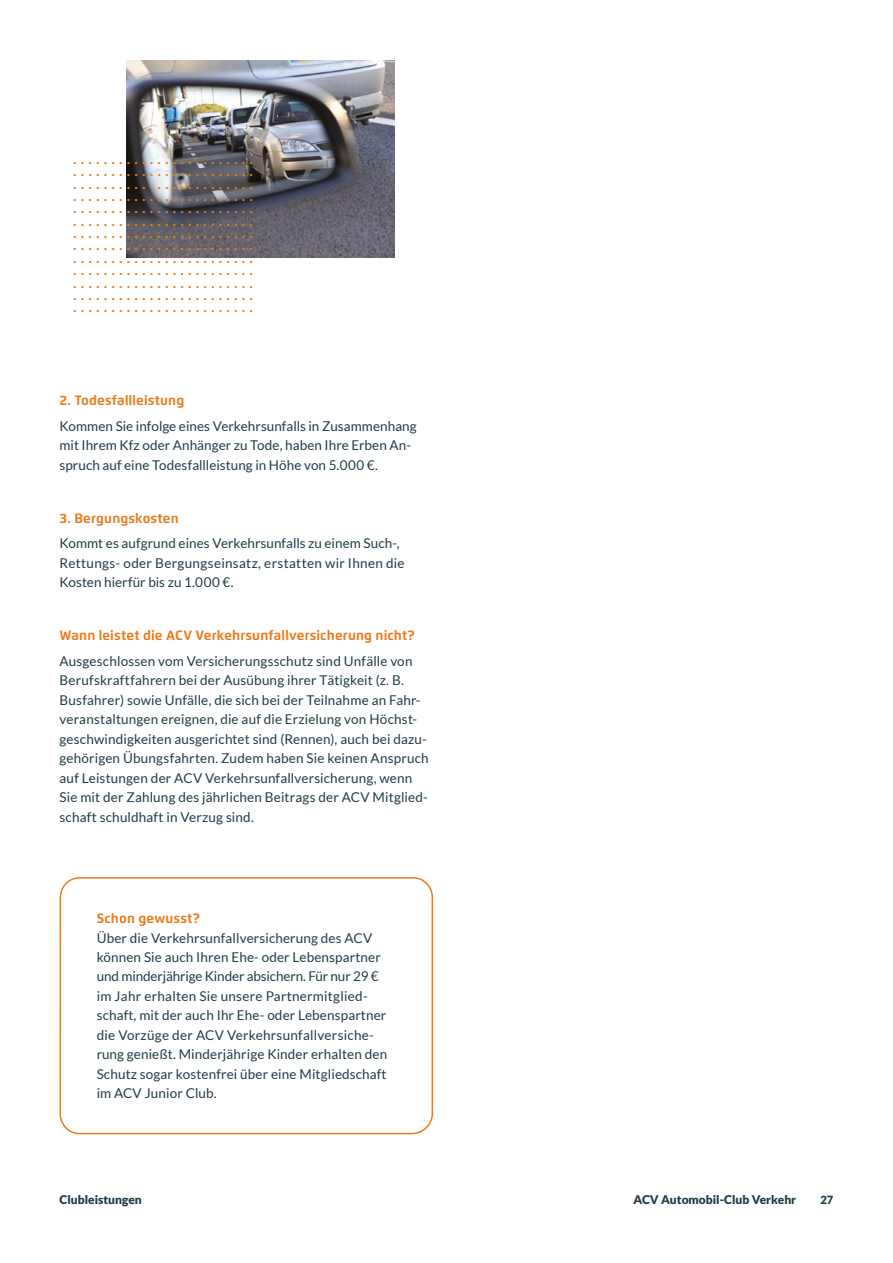
<style>
.page{position:relative;width:893px;height:1263px;background:#fff}
.page>*{position:absolute;margin:0;border:0;box-sizing:border-box;transform-origin:0 0}
.t1{font:13.5px/19.5px "Lato";letter-spacing:.01em;color:#213c47}
.t2{font:700 13.5px/12.5px "Flexo";letter-spacing:.01em;color:#ef7918;text-align:justify}
.t3{font:900 12px "Lato";color:#213c47}
.t4{font:900 11.25px "Lato";color:#213c47}
</style>
<div class="page">
<div style="left:60px;top:877px;width:373px;height:257px;border:2px solid #ef7918;border-radius:20px"></div>
<img style="left:126px;top:61px;width:268px;height:197px">
<p class="t2" style="left:73px;top:153px;width:182px">........................ ........................ ........................ ........................ ........................ ........................ ........................ ........................ ........................ ........................ ........................ ........................ ........................</p>
<p class="t2" style="left:60px;top:394px;width:126px">2. Todesfallleistung</p>
<p class="t1" style="left:60px;top:416px;width:359px">Kommen Sie infolge eines Verkehrsunfalls in Zusammenhang mit Ihrem Kfz oder Anhänger zu Tode, haben Ihre Erben An&shy;spruch auf eine Todesfallleistung in Höhe von 5.000 €.</p>
<p class="t2" style="left:60px;top:511px;width:121px">3. Bergungskosten</p>
<p class="t1" style="left:60px;top:533px;width:347px">Kommt es aufgrund eines Verkehrsunfalls zu einem Such-,<br>Rettungs- oder Bergungseinsatz, erstatten wir Ihnen die<br>Kosten hierfür bis zu 1.000 €.</p>
<p class="t2" style="left:60px;top:629px;width:357px">Wann leistet die ACV Verkehrsunfallversicherung nicht?</p>
<p class="t1" style="left:60px;top:651px;width:371px">Ausgeschlossen vom Versicherungsschutz sind Unfälle von Berufskraftfahrern bei der Ausübung ihrer Tätigkeit (z. B.<br>Busfahrer) sowie Unfälle, die sich bei der Teilnahme an Fahr&shy;veranstaltungen ereignen, die auf die Erzielung von Höchst&shy;geschwindigkeiten ausgerichtet sind (Rennen), auch bei dazu&shy;gehörigen Übungsfahrten. Zudem haben Sie keinen Anspruch auf Leistungen der ACV Verkehrsunfallversicherung, wenn Sie mit der Zahlung des jährlichen Beitrags der ACV Mitglied&shy;schaft schuldhaft in Verzug sind.</p>
<p class="t2" style="left:97px;top:912px;width:105px">Schon gewusst?</p>
<p class="t1" style="left:97px;top:928px;width:292px">Über die Verkehrsunfallversicherung des ACV können Sie auch Ihren Ehe- oder Lebenspartner und minderjährige Kinder absichern. Für nur 29 € im Jahr erhalten Sie unsere Partnermitglied&shy;schaft, mit der auch Ihr Ehe- oder Lebenspartner die Vorzüge der ACV Verkehrsunfallversiche&shy;rung genießt. Minderjährige Kinder erhalten den Schutz sogar kostenfrei über eine Mitgliedschaft im ACV Junior Club.</p>
<p class="t3" style="left:60px;top:1192px;width:84px">Clubleistungen</p>
<p class="t3" style="left:633px;top:1192px;width:164px">ACV Automobil-Club Verkehr</p>
<p class="t4" style="left:820px;top:1193px;width:15px">27</p>
</div>
